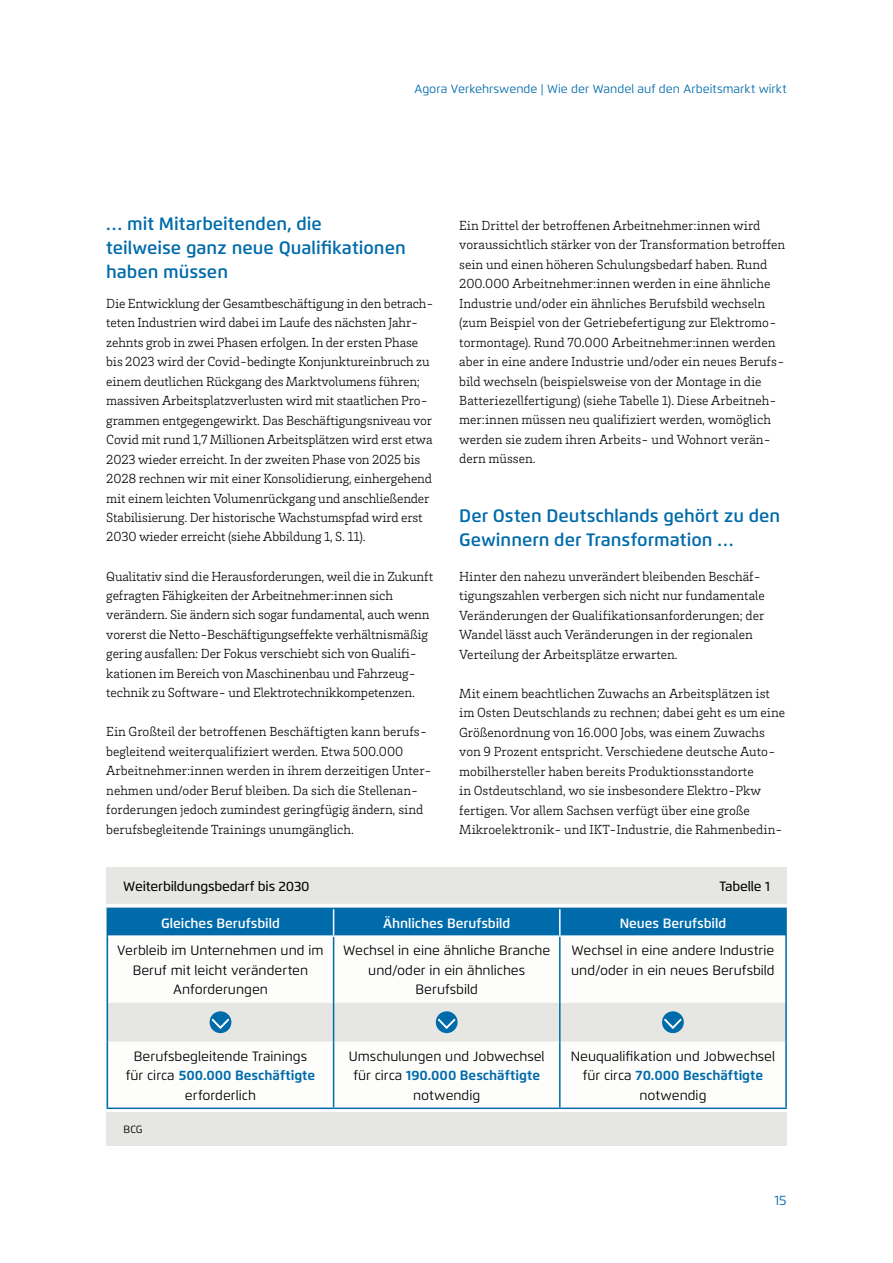
<style>
.page{position:relative;width:893px;height:1263px;background:#fff}
.page>*{position:absolute;margin:0;border:0;box-sizing:border-box;transform-origin:0 0}
.t1{font:600 18px/24px "Flexo";color:#006bab}
.t2{font:300 13.5px/19.5px "Brix Slab";letter-spacing:-.005em;color:#000}
.t3{font:13.5px/19.5px "Flexo";color:#000;text-align:center}
.t4{font:600 13.5px "Flexo";color:#fff}
.t5{font:500 13.5px "Flexo";letter-spacing:-.01em;color:#000}
.t6{font:13.5px "Flexo";color:#006bab}
.t7{font:12px "Flexo";color:#006bab}
.t8{font:10.5px "Flexo";color:#000}
.s1{font-weight:700;color:#006bab}
</style>
<div class="page">
<div style="left:106px;top:868px;width:681px;height:278px;background:#e6e7e2"></div>
<hr style="left:107px;top:1109px;width:680px;height:3px;background:#fff">
<hr style="left:106px;top:904px;width:681px;height:3px;background:#fff">
<svg style="left:108px;top:937px;width:677px;height:170px;fill:#fdfdfc"></svg>
<hr style="left:560px;top:908px;width:227px;height:1px;background:#006bab">
<div style="left:107px;top:908px;width:678px;height:28px;background:#006bab"></div>
<hr style="left:559px;top:909px;width:2px;height:26px;background:#fff">
<hr style="left:107px;top:1041px;width:1px;height:66px;background:#006bab">
<hr style="left:333px;top:1041px;width:1px;height:66px;background:#006bab">
<hr style="left:559px;top:1041px;width:2px;height:66px;background:#006bab">
<hr style="left:785px;top:1041px;width:2px;height:66px;background:#006bab">
<hr style="left:107px;top:1107px;width:227px;height:2px;background:#006bab">
<hr style="left:334px;top:1107px;width:226px;height:2px;background:#006bab">
<hr style="left:560px;top:1107px;width:227px;height:2px;background:#006bab">
<hr style="left:107px;top:936px;width:1px;height:67px;background:#006bab">
<hr style="left:107px;top:1003px;width:1px;height:38px;background:#006bab">
<hr style="left:108px;top:935px;width:226px;height:2px;background:#fff">
<hr style="left:334px;top:935px;width:226px;height:2px;background:#fff">
<hr style="left:560px;top:935px;width:225px;height:2px;background:#fff">
<hr style="left:333px;top:937px;width:1px;height:66px;background:#006bab">
<hr style="left:333px;top:1003px;width:1px;height:38px;background:#006bab">
<hr style="left:559px;top:937px;width:2px;height:66px;background:#006bab">
<hr style="left:559px;top:1003px;width:2px;height:38px;background:#006bab">
<hr style="left:785px;top:936px;width:2px;height:67px;background:#006bab">
<hr style="left:785px;top:1003px;width:2px;height:38px;background:#006bab">
<hr style="left:785px;top:909px;width:2px;height:27px;background:#006bab">
<div style="left:210px;top:1011px;width:21px;height:22px;background:#006bab;border-radius:50%"></div>
<svg style="left:211px;top:1018px;width:19px;height:11px"></svg>
<svg style="left:436px;top:1011px;width:22px;height:22px"></svg>
<svg style="left:437px;top:1018px;width:19px;height:11px"></svg>
<div style="left:662px;top:1011px;width:22px;height:22px;background:#006bab;border-radius:50%"></div>
<svg style="left:664px;top:1018px;width:18px;height:11px"></svg>
<p class="t7" style="left:414px;top:82px;width:374px">Agora Verkehrswende | Wie der Wandel auf den Arbeitsmarkt wirkt</p>
<h1 class="t1" style="left:106px;top:211px;width:301px">… mit Mitarbeitenden, die<br>teilweise ganz neue Qualifikationen haben müssen</h1>
<p class="t2" style="left:106px;top:293px;width:329px">Die Entwicklung der Gesamtbeschäftigung in den betrach&shy;teten Industrien wird dabei im Laufe des nächsten Jahr&shy;zehnts grob in zwei Phasen erfolgen. In der ersten Phase bis 2023 wird der Covid-bedingte Konjunktureinbruch zu einem deutlichen Rückgang des Marktvolumens führen; massiven Arbeitsplatzverlusten wird mit staatlichen Pro&shy;grammen entgegengewirkt. Das Beschäftigungsniveau vor Covid mit rund 1,7 Millionen Arbeitsplätzen wird erst etwa 2023 wieder erreicht. In der zweiten Phase von 2025 bis 2028 rechnen wir mit einer Konsolidierung, einhergehend mit einem leichten Volumenrückgang und anschließender Stabilisierung. Der historische Wachstumspfad wird erst 2030 wieder erreicht (siehe Abbildung 1, S. 11).</p>
<p class="t2" style="left:106px;top:566px;width:328px">Qualitativ sind die Herausforderungen, weil die in Zukunft gefragten Fähigkeiten der Arbeitnehmer:innen sich verändern. Sie ändern sich sogar fundamental, auch wenn vorerst die Netto-Beschäftigungseffekte verhältnismäßig gering ausfallen: Der Fokus verschiebt sich von Qualifi&shy;kationen im Bereich von Maschinenbau und Fahrzeug&shy;technik zu Software- und Elektrotechnikkompetenzen.</p>
<p class="t2" style="left:106px;top:722px;width:327px">Ein Großteil der betroffenen Beschäftigten kann berufs&shy;begleitend weiterqualifiziert werden. Etwa 500.000<br>Arbeitnehmer:innen werden in ihrem derzeitigen Unter&shy;nehmen und/oder Beruf bleiben. Da sich die Stellenan&shy;forderungen jedoch zumindest geringfügig ändern, sind berufsbegleitende Trainings unumgänglich.</p>
<p class="t2" style="left:459px;top:215px;width:328px">Ein Drittel der betroffenen Arbeitnehmer:innen wird voraussichtlich stärker von der Transformation betroffen sein und einen höheren Schulungsbedarf haben. Rund 200.000 Arbeitnehmer:innen werden in eine ähnliche Industrie und/oder ein ähnliches Berufsbild wechseln (zum Beispiel von der Getriebefertigung zur Elektromo&shy;tormontage). Rund 70.000 Arbeitnehmer:innen werden aber in eine andere Industrie und/oder ein neues Berufs&shy;bild wechseln (beispielsweise von der Montage in die Batteriezellfertigung) (siehe Tabelle 1). Diese Arbeitneh&shy;mer:innen müssen neu qualifiziert werden, womöglich werden sie zudem ihren Arbeits- und Wohnort verän&shy;dern müssen.</p>
<h1 class="t1" style="left:459px;top:504px;width:323px">Der Osten Deutschlands gehört zu den<br>Gewinnern der Transformation …</h1>
<p class="t2" style="left:459px;top:566px;width:307px">Hinter den nahezu unverändert bleibenden Beschäf&shy;tigungszahlen verbergen sich nicht nur fundamentale Veränderungen der Qualifikationsanforderungen; der Wandel lässt auch Veränderungen in der regionalen Verteilung der Arbeitsplätze erwarten.</p>
<p class="t2" style="left:459px;top:683px;width:327px">Mit einem beachtlichen Zuwachs an Arbeitsplätzen ist im Osten Deutschlands zu rechnen; dabei geht es um eine Größenordnung von 16.000 Jobs, was einem Zuwachs von 9 Prozent entspricht. Verschiedene deutsche Auto&shy;mobilhersteller haben bereits Produktionsstandorte<br>in Ostdeutschland, wo sie insbesondere Elektro-Pkw fertigen. Vor allem Sachsen verfügt über eine große Mikroelektronik- und IKT-Industrie, die Rahmenbedin-</p>
<p class="t5" style="left:123px;top:878px;width:188px">Weiterbildungsbedarf bis 2030</p>
<p class="t5" style="left:719px;top:878px;width:52px">Tabelle 1</p>
<p class="t4" style="left:161px;top:915px;width:120px">Gleiches Berufsbild</p>
<p class="t4" style="left:383px;top:915px;width:129px">Ähnliches Berufsbild</p>
<p class="t4" style="left:620px;top:915px;width:108px">Neues Berufsbild</p>
<p class="t3" style="left:117px;top:941px;width:208px">Verbleib im Unternehmen und im<br>Beruf mit leicht veränderten<br>Anforderungen</p>
<p class="t3" style="left:343px;top:941px;width:208px">Wechsel in eine ähnliche Branche und/oder in ein ähnliches<br>Berufsbild</p>
<p class="t3" style="left:571px;top:941px;width:205px;text-align:left">Wechsel in eine andere Industrie und/oder in ein neues Berufsbild</p>
<p class="t3" style="left:126px;top:1046px;width:191px">Berufsbegleitende Trainings für circa <span class="s1">500.000 Beschäftigte </span>erforderlich</p>
<p class="t3" style="left:349px;top:1046px;width:197px">Umschulungen und Jobwechsel für circa <span class="s1">190.000 Beschäftigte </span>notwendig</p>
<p class="t3" style="left:571px;top:1046px;width:206px">Neuqualifikation und Jobwechsel für circa <span class="s1">70.000 Beschäftigte </span>notwendig</p>
<p class="t8" style="left:124px;top:1123px;width:20px">BCG</p>
<p class="t6" style="left:775px;top:1192px;width:14px">15</p>
</div>
